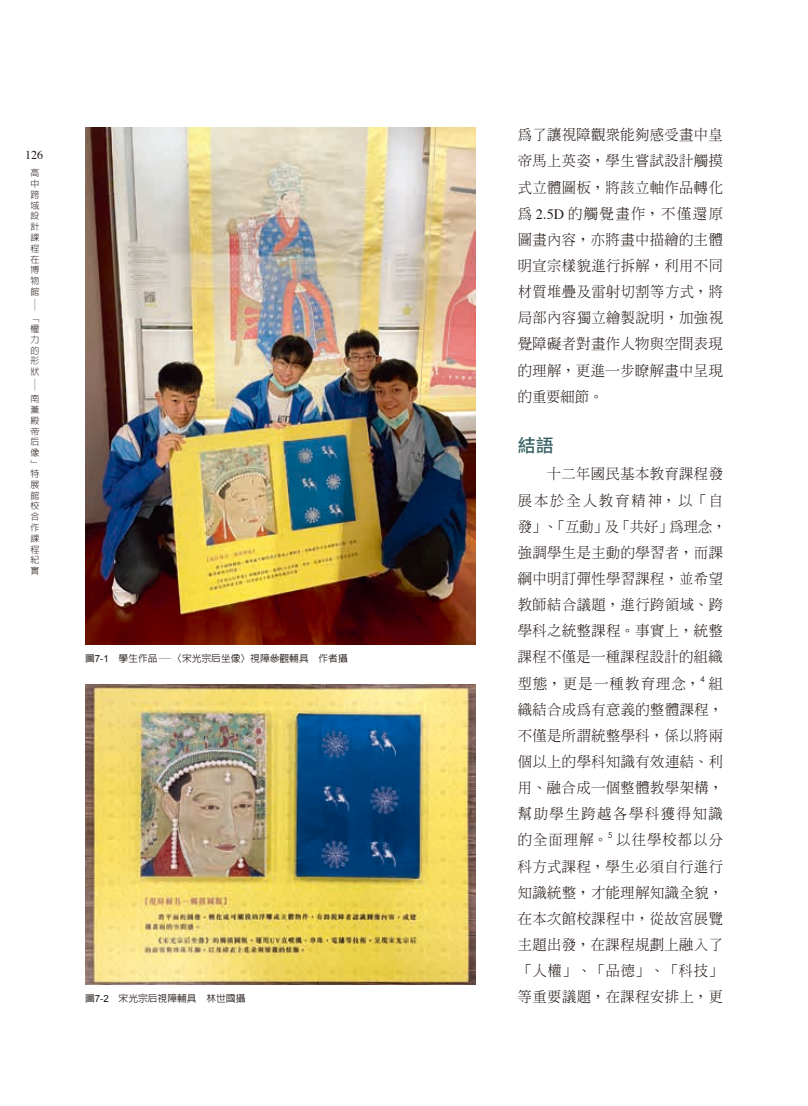
<style>
.page{position:relative;width:808px;height:1106px;background:#fff}
.page>*{position:absolute;margin:0;border:0;box-sizing:border-box;transform-origin:0 0}
.t1{font:500 18px "Noto Sans CJ Ktc";color:#376163}
.t2{font:300 14.25px/26.1px "AR Ming B5";letter-spacing:.035em;color:#231916;text-align:justify}
.t3{font:12px "Times";color:#231916}
.t4{font:500 9.75px "AR Hei B5";color:#231916}
.t5{font:300 9px/10.8px "AR Hei B5";color:#231916;text-align:justify}
.t6{font:300 9px "AR Hei B5";color:#231916;scale:1.5 1}
.t7{font:8.25px "Century Gothic";color:#231916}
.s1{font-family:"Arial";font-weight:400}
.s2{font-family:"Times";font-weight:400}
</style>
<div class="page">
<img style="left:85px;top:128px;width:390px;height:517px">
<img style="left:85px;top:685px;width:390px;height:299px">
<p class="t3" style="left:25px;top:147px;width:19px">126</p>
<p class="t5" style="left:31px;top:167px;width:10px">高中跨域設計課程在博物館</p>
<p class="t6" style="left:40px;top:298px;width:10px;rotate:90deg">—</p>
<p class="t5" style="left:31px;top:314px;width:10px;line-height:9.9px">「權</p>
<p class="t5" style="left:31px;top:334px;width:10px">力的形狀</p>
<p class="t6" style="left:40px;top:378px;width:10px;rotate:90deg">—</p>
<p class="t5" style="left:31px;top:393px;width:10px">南薰殿帝后像」</p>
<p class="t5" style="left:31px;top:468px;width:10px">特展館校合作課程紀實</p>
<p class="t4" style="left:85px;top:653px;width:264px">圖<span class="s1">7-1</span> 學生作品—〈宋光宗后坐像〉視障參觀輔具　作者攝</p>
<p class="t4" style="left:85px;top:993px;width:162px">圖<span class="s1">7-2</span>　宋光宗后視障輔具　林世國攝</p>
<p class="t2" style="left:518px;top:122px;width:207px">為了讓視障觀眾能夠感受畫中皇帝馬上英姿，學生嘗試設計觸摸式立體圖板，將該立軸作品轉化為 <span class="s2">2.5D</span> 的觸覺畫作，不僅還原圖畫內容，亦將畫中描繪的主體明宣宗樣貌進行拆解，利用不同材質堆疊及雷射切割等方式，將局部內容獨立繪製說明，加強視覺障礙者對畫作人物與空間表現的理解，更進一步瞭解畫中呈現的重要細節。</p>
<p class="t1" style="left:518px;top:435px;width:37px">結語</p>
<p class="t2" style="left:518px;top:461px;width:210px;text-align:left">　　十二年國民基本教育課程發展本於全人教育精神，以「自發」、「互動」及「共好」為理念，強調學生是主動的學習者，而課綱中明訂彈性學習課程，並希望教師結合議題，進行跨領域、跨學科之統整課程。事實上，統整課程不僅是一種課程設計的組織型態，更是一種教育理念，</p>
<p class="t7" style="left:700px;top:673px;width:6px">4</p>
<p class="t2" style="left:518px;top:670px;width:207px;text-indent:191px">組織結合成為有意義的整體課程，不僅是所謂統整學科，係以將兩個以上的學科知識有效連結、利用、融合成一個整體教學架構，幫助學生跨越各學科獲得知識的全面理解。</p>
<p class="t7" style="left:608px;top:829px;width:6px">5</p>
<p class="t2" style="left:518px;top:827px;width:207px;text-indent:99px">以往學校都以分科方式課程，學生必須自行進行知識統整，才能理解知識全貌，在本次館校課程中，從故宮展覽主題出發，在課程規劃上融入了「人權」、「品德」、「科技」等重要議題，在課程安排上，更</p>
</div>
